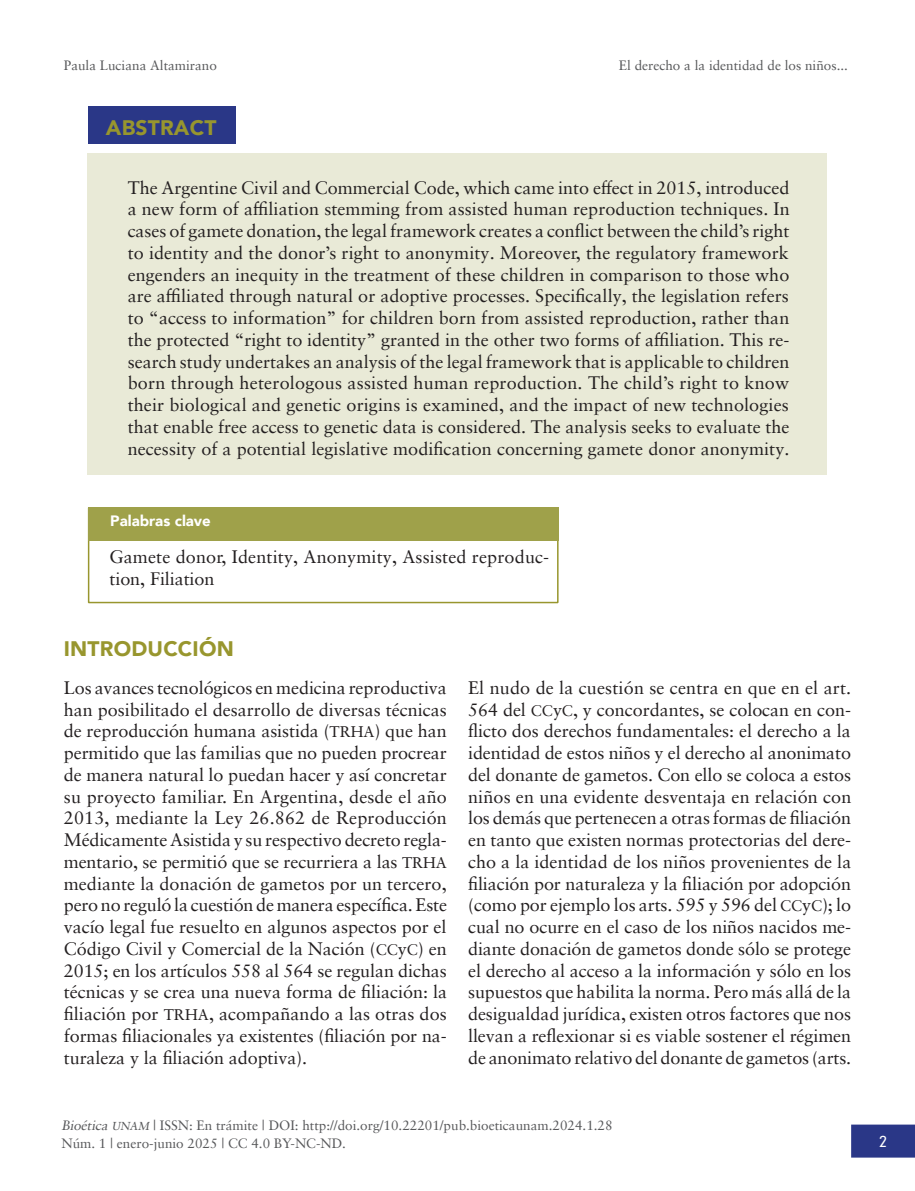
<style>
.page{position:relative;width:915px;height:1191px;background:#fff}
.page>*{position:absolute;margin:0;border:0;box-sizing:border-box;transform-origin:0 0}
.Subtítulo_artículo{font:900 21px "Avenir";letter-spacing:.01em;color:#98962e}
.Cuerpo_de_texto{font:18px/21.8px "Sabon";letter-spacing:-.005em;color:#231f20;text-align:justify}
.Cuerpo_de_texto_RESUMEN{font:18px/21.8px "Sabon";letter-spacing:.005em;color:#231f20;text-align:justify}
.palabras_clave{font:900 15px "Avenir";color:#fff}
.t1{font:15px "Geometric 706 BT Medium B SC850";color:#fff}
.t2{font:13.5px/18px "Sabon";color:#57585a}
.s1{font-family:"Sabon SC850";font-size:15.3px}
.s2{font-style:italic}
.s3{font-family:"Sabon SC850";font-style:italic;font-size:11.55px}
</style>
<div class="page">
<div style="left:850px;top:1124px;width:64px;height:33px;background:#2a3787"></div>
<div style="left:88px;top:154px;width:738px;height:321px;background:#e9ead7"></div>
<div style="left:88px;top:507px;width:470px;height:96px;background:#fff;border:2px solid #98962e"></div>
<div style="left:88px;top:507px;width:470px;height:33px;background:#9fa14a"></div>
<div style="left:88px;top:106px;width:147px;height:37px;background:#2a3787"></div>
<p class="t2" style="left:64px;top:56px;width:155px">Paula Luciana Altamirano</p>
<p class="t2" style="left:618px;top:56px;width:230px">El derecho a la identidad de los niños...</p>
<p class="Subtítulo_artículo" style="left:106px;top:110px;width:112px">ABSTRACT</p>
<p class="Cuerpo_de_texto_RESUMEN" style="left:128px;top:176px;width:663px">The Argentine Civil and Commercial Code, which came into effect in 2015, introduced a new form of affiliation stemming from assisted human reproduction techniques. In cases of gamete donation, the legal framework creates a conflict between the child’s right to identity and the donor’s right to anonymity. Moreover, the regulatory framework engenders an inequity in the treatment of these children in comparison to those who are affiliated through natural or adoptive processes. Specifically, the legislation refers to “access to information” for children born from assisted reproduction, rather than the protected “right to identity” granted in the other two forms of affiliation. This re&shy;search study undertakes an analysis of the legal framework that is applicable to children born through heterologous assisted human reproduction. The child’s right to know their biological and genetic origins is examined, and the impact of new technologies that enable free access to genetic data is considered. The analysis seeks to evaluate the necessity of a potential legislative modification concerning gamete donor anonymity.</p>
<p class="palabras_clave" style="left:110px;top:508px;width:102px">Palabras clave</p>
<p class="Cuerpo_de_texto" style="left:109px;top:545px;width:441px">Gamete donor, Identity, Anonymity, Assisted reproduc&shy;tion, Filiation</p>
<p class="Subtítulo_artículo" style="left:64px;top:631px;width:171px">INTRODUCCIÓN</p>
<p class="Cuerpo_de_texto" style="left:64px;top:676px;width:384px">Los avances tecnológicos en medicina reproductiva han posibilitado el desarrollo de diversas técnicas de reproducción humana asistida (<span class="s1">TRHA</span>) que han permitido que las familias que no pueden procrear de manera natural lo puedan hacer y así concretar su proyecto familiar. En Argentina, desde el año 2013, mediante la Ley 26.862 de Reproducción Médicamente Asistida y su respectivo decreto regla&shy;mentario, se permitió que se recurriera a las <span class="s1">TRHA </span>mediante la donación de gametos por un tercero, pero no reguló la cuestión de manera específica. Este vacío legal fue resuelto en algunos aspectos por el Código Civil y Comercial de la Nación (<span class="s1">CC</span>y<span class="s1">C</span>) en 2015; en los artículos 558 al 564 se regulan dichas técnicas y se crea una nueva forma de filiación: la filiación por <span class="s1">TRHA</span>, acompañando a las otras dos formas filiacionales ya existentes (filiación por na&shy;turaleza y la filiación adoptiva).</p>
<p class="Cuerpo_de_texto" style="left:468px;top:676px;width:385px">El nudo de la cuestión se centra en que en el art.<br>564 del <span class="s1">CC</span>y<span class="s1">C</span>, y concordantes, se colocan en con&shy;flicto dos derechos fundamentales: el derecho a la identidad de estos niños y el derecho al anonimato del donante de gametos. Con ello se coloca a estos niños en una evidente desventaja en relación con los demás que pertenecen a otras formas de filiación en tanto que existen normas protectorias del dere&shy;cho a la identidad de los niños provenientes de la filiación por naturaleza y la filiación por adopción (como por ejemplo los arts. 595 y 596 del <span class="s1">CC</span>y<span class="s1">C</span>); lo cual no ocurre en el caso de los niños nacidos me&shy;diante donación de gametos donde sólo se protege el derecho al acceso a la información y sólo en los supuestos que habilita la norma. Pero más allá de la desigualdad jurídica, existen otros factores que nos llevan a reflexionar si es viable sostener el régimen de anonimato relativo del donante de gametos (arts.</p>
<p class="t2" style="left:61px;top:1116px;width:552px"><span class="s2">Bioética</span> <span class="s3">UNAM</span> | ISSN: En trámite | DOI: http://doi.org/10.22201/pub.bioeticaunam.2024.1.28<br>Núm. 1 | enero-junio 2025 | CC 4.0 BY-NC-ND.</p>
<p class="t1" style="left:878px;top:1130px;width:10px">2</p>
</div>
